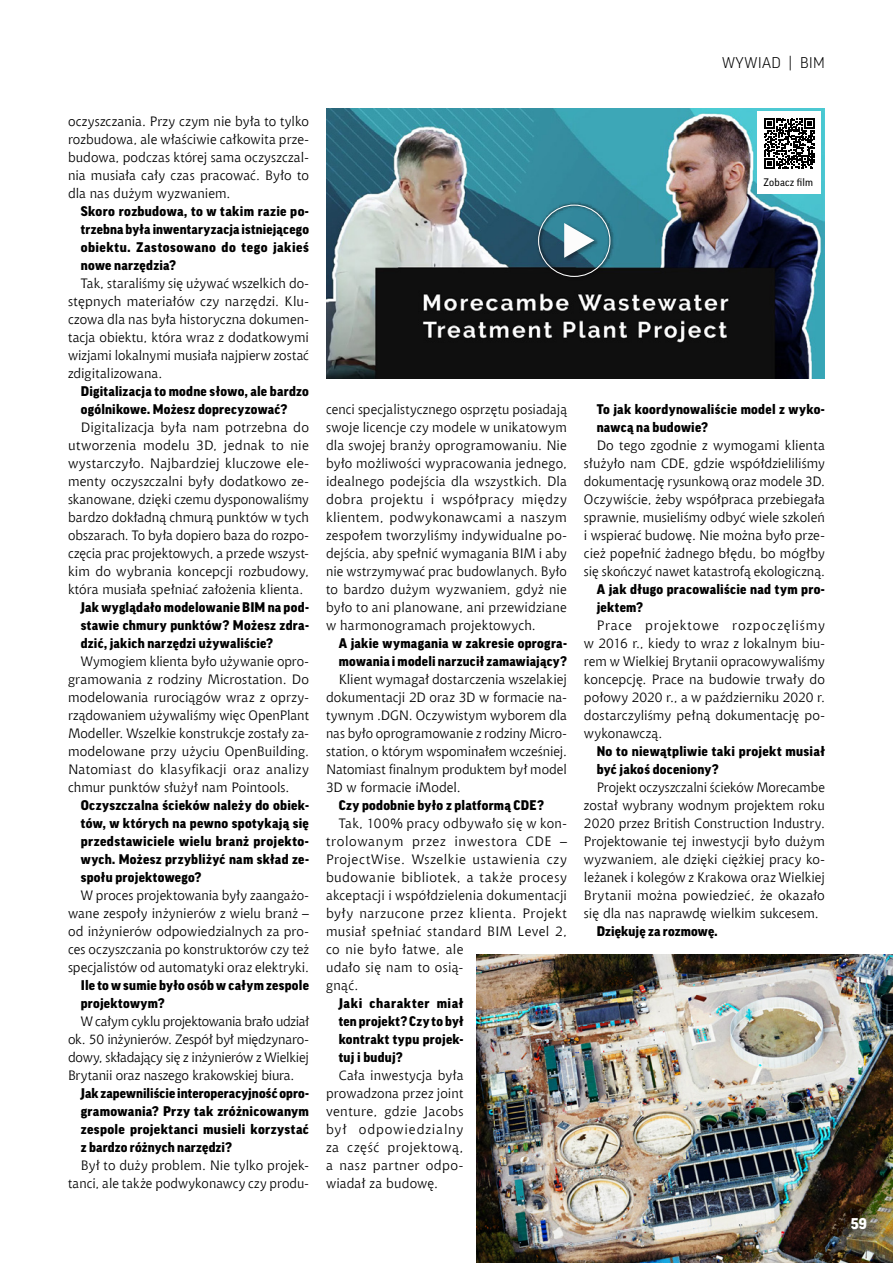
<style>
.page{position:relative;width:893px;height:1263px;background:#fff}
.page>*{position:absolute;margin:0;border:0;box-sizing:border-box;transform-origin:0 0}
.t1{font:300 15px "Good Pro";letter-spacing:.01em;color:#000}
.t2{font:900 15px "Good Pro";color:#fff}
.text_podstawowy{font:13.5px/18px "Chianti EU";letter-spacing:.015em;color:#000;text-align:justify}
.pytania{font:900 13.5px/18px "Good Pro";letter-spacing:.02em;color:#000}
.opis_artykulu{font:10.5px "Good Pro";letter-spacing:.025em;color:#000}
</style>
<div class="page">
<img style="left:476px;top:954px;width:417px;height:309px">
<img style="left:326px;top:108px;width:499px;height:270px">
<div style="left:758px;top:112px;width:63px;height:82px;background:#fff"></div>
<svg style="left:764px;top:118px;width:51px;height:51px"></svg>
<svg style="left:533px;top:200px;width:82px;height:82px;background:#245562"></svg>
<svg style="left:538px;top:205px;width:72px;height:72px;background:#467786"></svg>
<p class="t1" style="left:722px;top:54px;width:105px">WYWIAD | BIM</p>
<p class="text_podstawowy" style="left:68px;top:112px;width:242px">oczyszczania. Przy czym nie była to tylko rozbudowa, ale właściwie całkowita prze&shy;budowa, podczas której sama oczyszczal&shy;nia musiała cały czas pracować. Było to dla nas dużym wyzwaniem.</p>
<p class="pytania" style="left:81px;top:202px;width:230px;text-align:justify">Skoro rozbudowa, to w takim razie po&shy;trzebna była inwentaryzacja istniejącego obiektu. Zastosowano do tego jakieś nowe narzędzia?</p>
<p class="text_podstawowy" style="left:68px;top:274px;width:242px;text-indent:13px">Tak, staraliśmy się używać wszelkich do&shy;stępnych materiałów czy narzędzi. Klu&shy;czowa dla nas była historyczna dokumen&shy;tacja obiektu, która wraz z dodatkowymi wizjami lokalnymi musiała najpierw zostać zdigitalizowana.</p>
<p class="pytania" style="left:81px;top:382px;width:230px">Digitalizacja to modne słowo, ale bardzo ogólnikowe. Możesz doprecyzować?</p>
<p class="text_podstawowy" style="left:68px;top:418px;width:242px;text-indent:13px">Digitalizacja była nam potrzebna do utworzenia modelu 3D, jednak to nie wystarczyło. Najbardziej kluczowe ele&shy;menty oczyszczalni były dodatkowo ze&shy;skanowane, dzięki czemu dysponowaliśmy bardzo dokładną chmurą punktów w tych obszarach. To była dopiero baza do rozpo&shy;częcia prac projektowych, a przede wszyst&shy;kim do wybrania koncepcji rozbudowy, która musiała spełniać założenia klienta.</p>
<p class="pytania" style="left:81px;top:598px;width:230px;text-align:justify">Jak wyglądało modelowanie BIM na pod&shy;stawie chmury punktów? Możesz zdra&shy;dzić, jakich narzędzi używaliście?</p>
<p class="text_podstawowy" style="left:68px;top:652px;width:242px;text-indent:13px">Wymogiem klienta było używanie opro&shy;gramowania z rodziny Microstation. Do modelowania rurociągów wraz z oprzy&shy;rządowaniem używaliśmy więc OpenPlant Modeller. Wszelkie konstrukcje zostały za&shy;modelowane przy użyciu OpenBuilding.<br>Natomiast do klasyfikacji oraz analizy chmur punktów służył nam Pointools.</p>
<p class="pytania" style="left:81px;top:796px;width:230px;text-align:justify">Oczyszczalna ścieków należy do obiek&shy;tów, w których na pewno spotykają się przedstawiciele wielu branż projekto&shy;wych. Możesz przybliżyć nam skład ze&shy;społu projektowego?</p>
<p class="text_podstawowy" style="left:68px;top:886px;width:242px;text-indent:13px">W proces projektowania były zaangażo&shy;wane zespoły inżynierów z wielu branż – od inżynierów odpowiedzialnych za pro&shy;ces oczyszczania po konstruktorów czy też specjalistów od automatyki oraz elektryki.</p>
<p class="pytania" style="left:81px;top:976px;width:230px">Ile to w sumie było osób w całym zespole projektowym?</p>
<p class="text_podstawowy" style="left:68px;top:1012px;width:242px;text-indent:13px">W całym cyklu projektowania brało udział ok. 50 inżynierów. Zespół był międzynaro&shy;dowy, składający się z inżynierów z Wielkiej Brytanii oraz naszego krakowskiej biura.</p>
<p class="pytania" style="left:81px;top:1084px;width:230px;text-align:justify">Jak zapewniliście interoperacyjność opro&shy;gramowania? Przy tak zróżnicowanym zespole projektanci musieli korzystać z bardzo różnych narzędzi?</p>
<p class="text_podstawowy" style="left:68px;top:1156px;width:242px;text-align:right">Był to duży problem. Nie tylko projek&shy;tanci, ale także podwykonawcy czy produ-</p>
<p class="text_podstawowy" style="left:326px;top:400px;width:242px">cenci specjalistycznego osprzętu posiadają swoje licencje czy modele w unikatowym dla swojej branży oprogramowaniu. Nie było możliwości wypracowania jednego, idealnego podejścia dla wszystkich. Dla dobra projektu i współpracy między klientem, podwykonawcami a naszym zespołem tworzyliśmy indywidualne po&shy;dejścia, aby spełnić wymagania BIM i aby nie wstrzymywać prac budowlanych. Było to bardzo dużym wyzwaniem, gdyż nie było to ani planowane, ani przewidziane w harmonogramach projektowych.</p>
<p class="pytania" style="left:339px;top:634px;width:230px">A jakie wymagania w zakresie oprogra&shy;mowania i modeli narzucił zamawiający?</p>
<p class="text_podstawowy" style="left:326px;top:670px;width:242px;text-indent:13px">Klient wymagał dostarczenia wszelakiej dokumentacji 2D oraz 3D w formacie na&shy;tywnym .DGN. Oczywistym wyborem dla nas było oprogramowanie z rodziny Micro&shy;station, o którym wspominałem wcześniej.<br>Natomiast finalnym produktem był model 3D w formacie iModel.</p>
<p class="pytania" style="left:339px;top:796px;width:207px">Czy podobnie było z platformą CDE?</p>
<p class="text_podstawowy" style="left:326px;top:814px;width:242px;text-align:left;text-indent:13px">Tak, 100% pracy odbywało się w kon&shy;trolowanym przez inwestora CDE –<br>ProjectWise. Wszelkie ustawienia czy budowanie bibliotek, a także procesy akceptacji i współdzielenia dokumentacji były narzucone przez klienta. Projekt musiał spełniać standard BIM Level 2, co nie było łatwe, ale<br>udało się nam to osią-<br>gnąć.</p>
<p class="pytania" style="left:339px;top:994px;width:126px;text-align:justify">Jaki charakter miał ten projekt? Czy to był kontrakt typu projek&shy;tuj i buduj?</p>
<p class="text_podstawowy" style="left:326px;top:1066px;width:139px;text-indent:13px">Cała inwestycja była prowadzona przez joint venture, gdzie Jacobs był odpowiedzialny za część projektową, a nasz partner odpo&shy;wiadał za budowę.</p>
<p class="opis_artykulu" style="left:763px;top:176px;width:51px">Zobacz film</p>
<p class="pytania" style="left:597px;top:400px;width:230px">To jak koordynowaliście model z wyko&shy;nawcą na budowie?</p>
<p class="text_podstawowy" style="left:584px;top:436px;width:242px;text-indent:13px">Do tego zgodnie z wymogami klienta służyło nam CDE, gdzie współdzieliliśmy dokumentację rysunkową oraz modele 3D.<br>Oczywiście, żeby współpraca przebiegała sprawnie, musieliśmy odbyć wiele szkoleń i wspierać budowę. Nie można było prze&shy;cież popełnić żadnego błędu, bo mógłby się skończyć nawet katastrofą ekologiczną.</p>
<p class="pytania" style="left:597px;top:580px;width:230px">A jak długo pracowaliście nad tym pro&shy;jektem?</p>
<p class="text_podstawowy" style="left:584px;top:616px;width:242px;text-indent:13px">Prace projektowe rozpoczęliśmy w 2016 r., kiedy to wraz z lokalnym biu&shy;rem w Wielkiej Brytanii opracowywaliśmy koncepcję. Prace na budowie trwały do połowy 2020 r., a w październiku 2020 r. dostarczyliśmy pełną dokumentację po&shy;wykonawczą.</p>
<p class="pytania" style="left:597px;top:742px;width:230px">No to niewątpliwie taki projekt musiał być jakoś doceniony?</p>
<p class="text_podstawowy" style="left:584px;top:778px;width:242px;text-indent:13px">Projekt oczyszczalni ścieków Morecambe został wybrany wodnym projektem roku 2020 przez British Construction Industry.<br>Projektowanie tej inwestycji było dużym wyzwaniem, ale dzięki ciężkiej pracy ko&shy;leżanek i kolegów z Krakowa oraz Wielkiej Brytanii można powiedzieć, że okazało się dla nas naprawdę wielkim sukcesem.</p>
<p class="pytania" style="left:597px;top:922px;width:122px">Dziękuję za rozmowę.</p>
<p class="t2" style="left:851px;top:1215px;width:17px">59</p>
</div>
